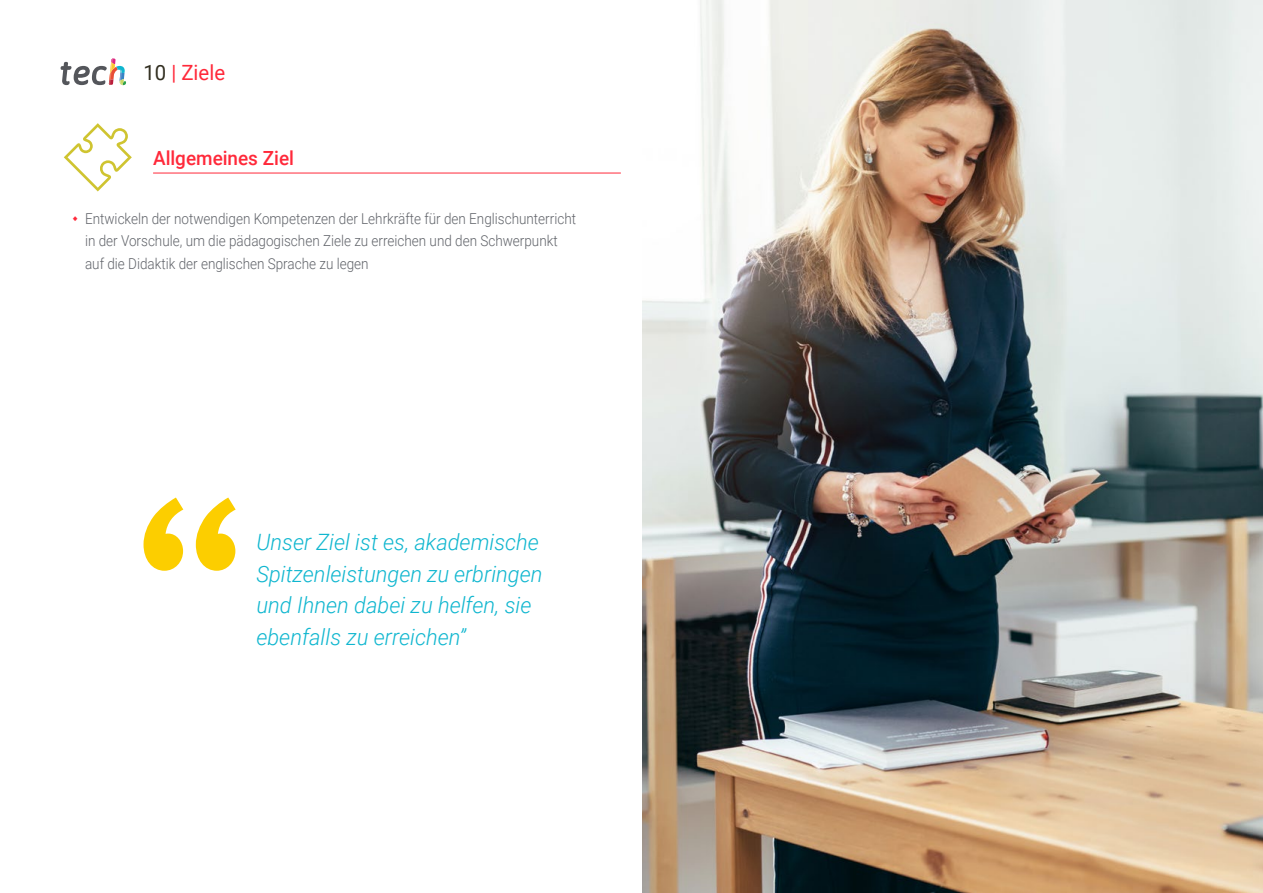
<style>
.page{position:relative;width:1263px;height:893px;background:#fff}
.page>*{position:absolute;margin:0;border:0;box-sizing:border-box;transform-origin:0 0}
.t1{font:italic 300 22.5px/31.5px "Roboto";color:#0fb6cf}
.t2{font:21px "Roboto";color:#ff293a}
.t3{font:500 19.5px "Roboto";color:#ff293a}
.t4{font:300 15px/22.5px "Roboto";color:#61646a;scale:.9 1}
.s1{color:#312e20}
</style>
<div class="page">
<img style="left:642px;top:0;width:621px;height:893px">
<hr style="left:153px;top:173px;width:468px;height:1px;background:#ff293a">
<svg style="left:64px;top:123px;width:68px;height:68px"></svg>
<svg style="left:61px;top:58px;width:65px;height:28px"></svg>
<svg style="left:144px;top:497px;width:92px;height:74px"></svg>
<h2 class="t2" style="left:144px;top:57px;width:83px"><span class="s1">10</span> | Ziele</h2>
<h3 class="t3" style="left:153px;top:144px;width:142px">Allgemeines Ziel</h3>
<p class="t4" style="left:85px;top:207px;width:547px">Entwickeln der notwendigen Kompetenzen der Lehrkräfte für den Englischunterricht in der Vorschule, um die pädagogischen Ziele zu erreichen und den Schwerpunkt auf die Didaktik der englischen Sprache zu legen</p>
<h1 class="t1" style="left:256px;top:526px;width:288px">Unser Ziel ist es, akademische<br>Spitzenleistungen zu erbringen und Ihnen dabei zu helfen, sie ebenfalls zu erreichen”</h1>
</div>
